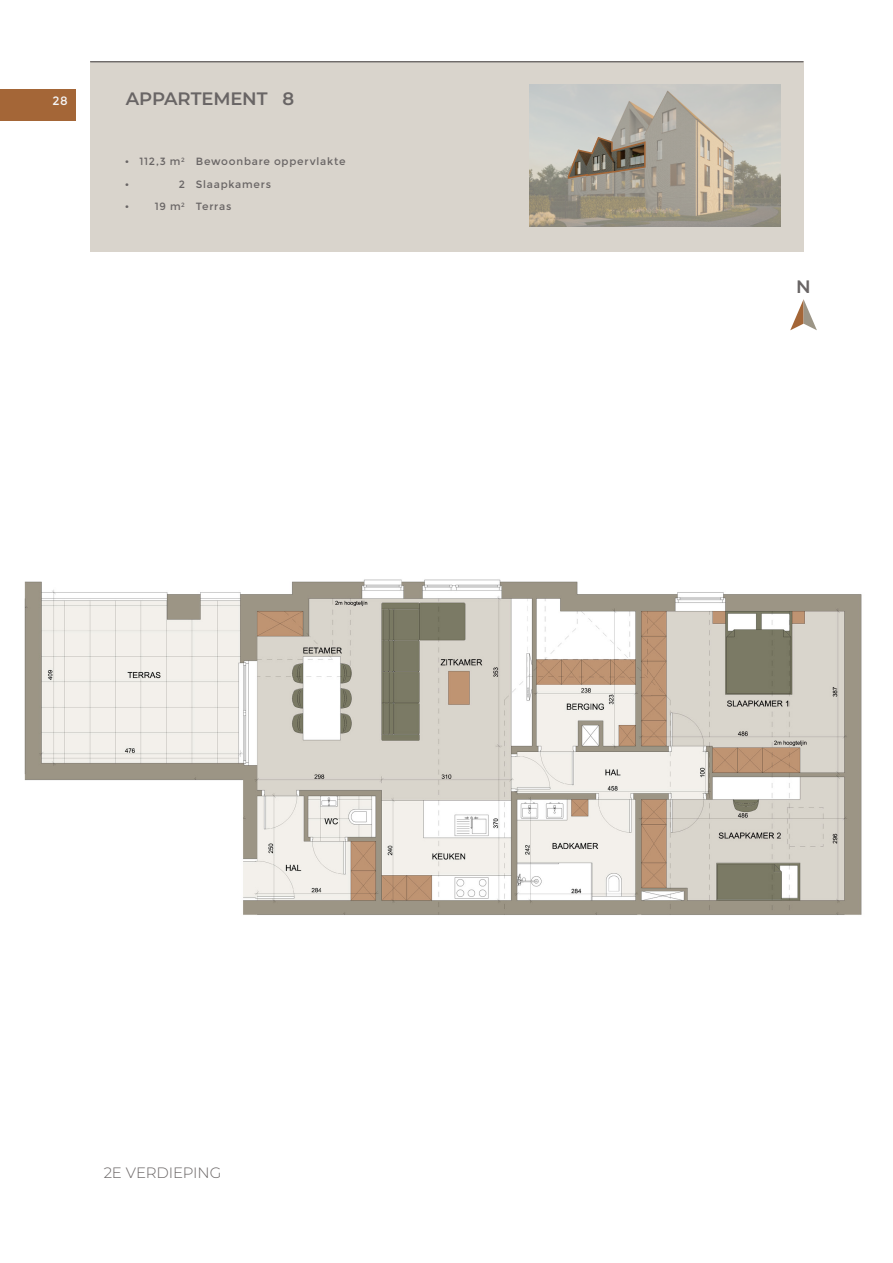
<style>
.page{position:relative;width:893px;height:1263px;background:#fff}
.page>*{position:absolute;margin:0;border:0;box-sizing:border-box;transform-origin:0 0}
._40_50___Left{font:600 18px "Montserrat";letter-spacing:-.005em;color:#696565}
._40_50___Left-2{font:300 15px "Montserrat";letter-spacing:-.01em;color:#696565}
._8_15_-_Center{font:12px "Montserrat";color:#f5f5f6}
._8_15___Left{font:10.5px "Montserrat";letter-spacing:.07em;color:#696565}
</style>
<div class="page">
<div style="left:0;top:90px;width:76px;height:31px;background:#a46637"></div>
<div style="left:90px;top:61px;width:714px;height:191px;background:#d9d4cc"></div>
<hr style="left:91px;top:61px;width:713px;height:1px;background:#696565">
<hr style="left:90px;top:61px;width:713px;height:1px;background:#696565">
<img style="left:24px;top:579px;width:838px;height:336px">
<svg style="left:529px;top:84px;width:252px;height:143px"></svg>
<svg style="left:790px;top:299px;width:27px;height:31px"></svg>
<p class="_8_15_-_Center" style="left:52px;top:94px;width:17px">28</p>
<p class="_40_50___Left" style="left:126px;top:87px;width:170px">APPARTEMENT 8</p>
<p class="_8_15___Left" style="left:140px;top:155px;width:47px">112,3 m<sup>2</sup></p>
<p class="_8_15___Left" style="left:179px;top:178px;width:8px">2</p>
<p class="_8_15___Left" style="left:155px;top:200px;width:32px">19 m<sup>2</sup></p>
<p class="_8_15___Left" style="left:125px;top:155px;width:6px">•</p>
<p class="_8_15___Left" style="left:196px;top:155px;width:151px">Bewoonbare oppervlakte</p>
<p class="_8_15___Left" style="left:125px;top:178px;width:6px">•</p>
<p class="_8_15___Left" style="left:196px;top:178px;width:77px">Slaapkamers</p>
<p class="_8_15___Left" style="left:125px;top:200px;width:6px">•</p>
<p class="_8_15___Left" style="left:196px;top:200px;width:37px">Terras</p>
<p class="_40_50___Left-2" style="left:104px;top:1162px;width:119px">2E VERDIEPING</p>
<p class="_40_50___Left" style="left:796px;top:274px;width:16px">N</p>
</div>
